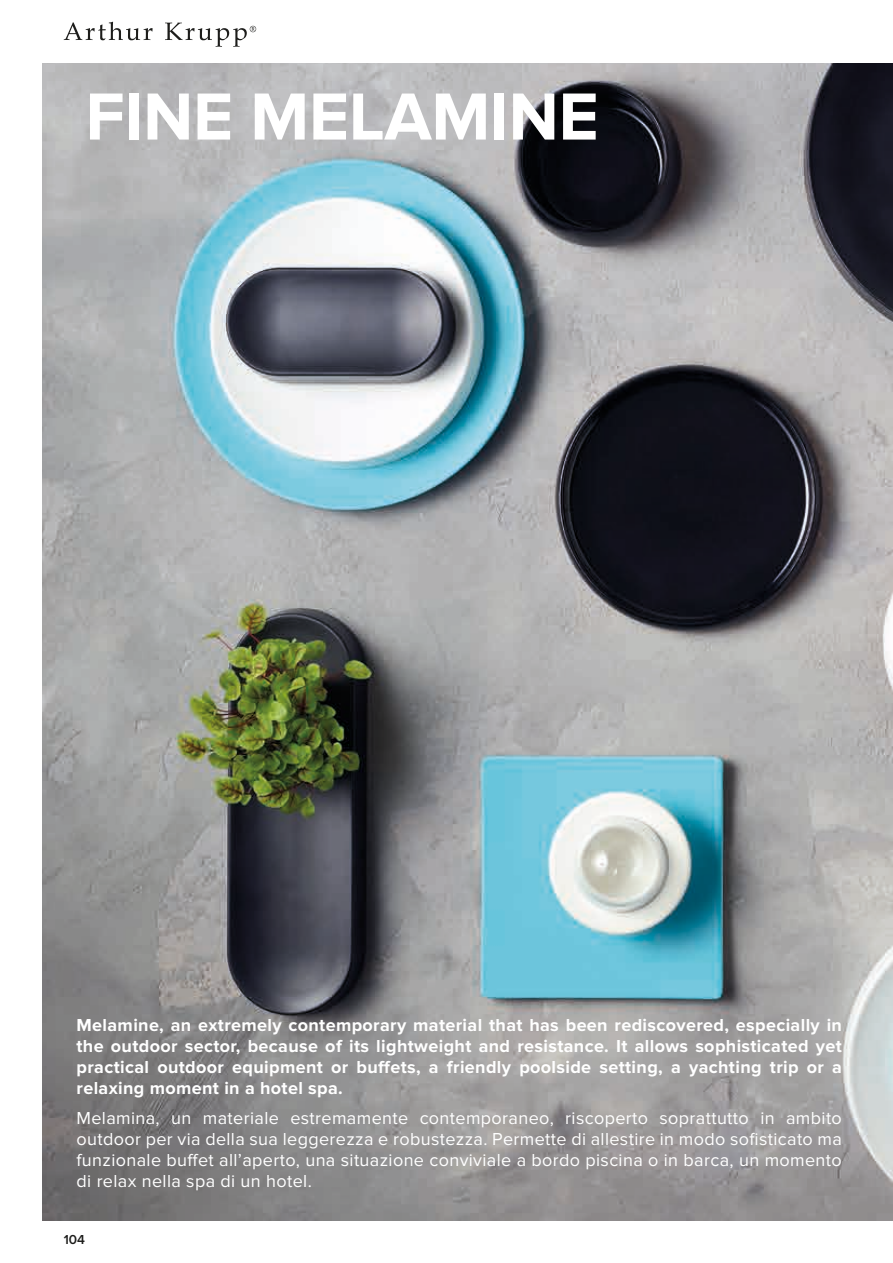
<style>
.page{position:relative;width:893px;height:1263px;background:#fff}
.page>*{position:absolute;margin:0;border:0;box-sizing:border-box;transform-origin:0 0}
.t1{font:700 69px "Proxima Nova";letter-spacing:-.005em;color:#fff}
.t2{font:18px/21px "Proxima Nova";letter-spacing:.02em;color:#fff;text-align:justify}
.t3{font:700 18px/21px "Proxima Nova";letter-spacing:.02em;color:#fff;text-align:justify}
.t4{font:600 13.5px "Proxima Nova";color:#1d1d1b}
</style>
<div class="page">
<svg style="left:64px;top:22px;width:89px;height:18px"></svg>
<svg style="left:165px;top:23px;width:91px;height:24px"></svg>
<img style="left:43px;top:64px;width:850px;height:1156px">
<h1 class="t1" style="left:85px;top:77px;width:515px">FINE MELAMINE</h1>
<p class="t3" style="left:77px;top:1014px;width:767px">Melamine, an extremely contemporary material that has been rediscovered, especially in the outdoor sector, because of its lightweight and resistance. It allows sophisticated yet practical outdoor equipment or buffets, a friendly poolside setting, a yachting trip or a relaxing moment in a hotel spa.</p>
<p class="t2" style="left:77px;top:1108px;width:767px">Melamina, un materiale estremamente contemporaneo, riscoperto soprattutto in ambito outdoor per via della sua leggerezza e robustezza. Permette di allestire in modo sofisticato ma funzionale buffet all’aperto, una situazione conviviale a bordo piscina o in barca, un momento di relax nella spa di un hotel.</p>
<p class="t4" style="left:64px;top:1231px;width:23px">104</p>
</div>
